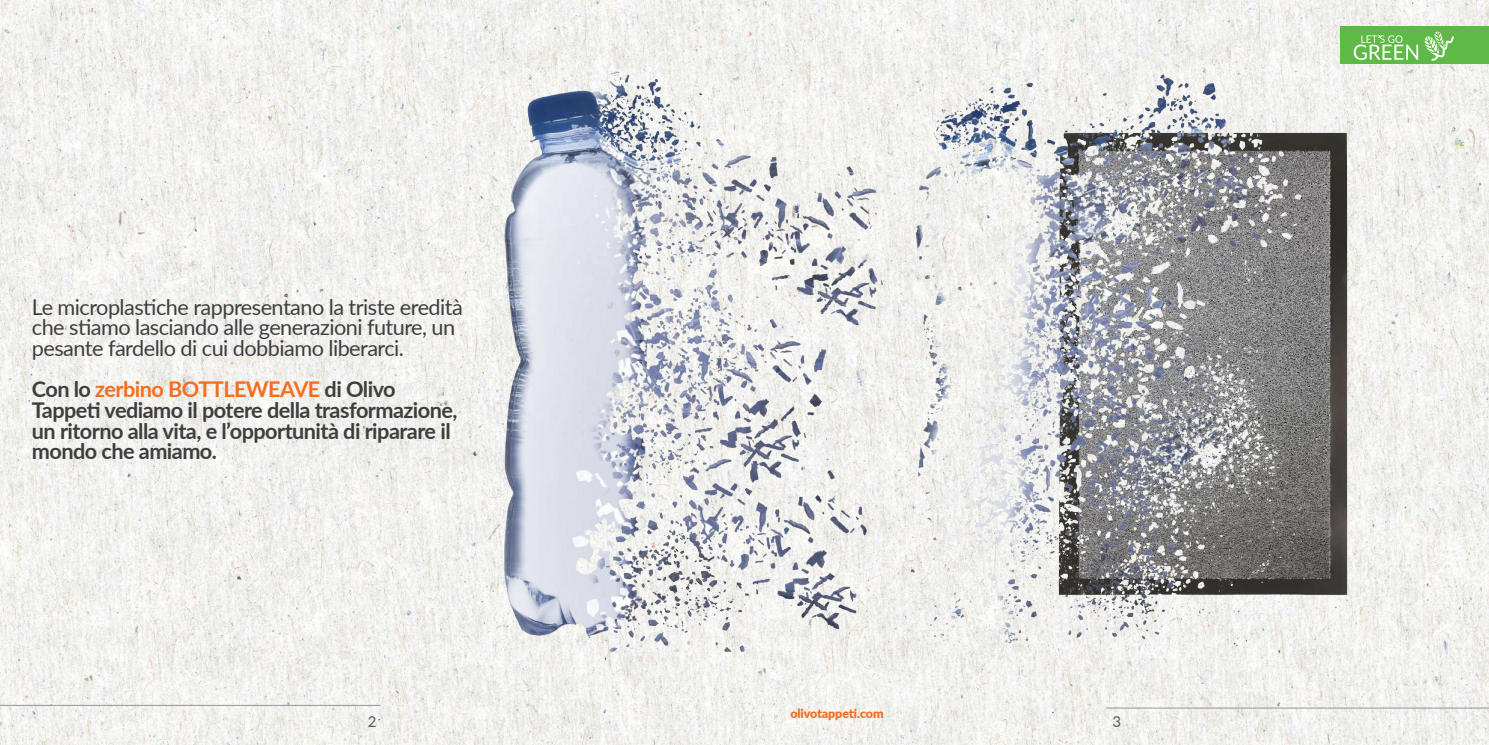
<style>
.page{position:relative;width:1489px;height:745px;background:#fff}
.page>*{position:absolute;margin:0;border:0;box-sizing:border-box;transform-origin:0 0}
.t1{font:700 21.62px/20.6px "Lato";letter-spacing:-.025em;color:#3e3e3f}
.t2{font:21.62px/20.6px "Lato";letter-spacing:-.025em;color:#3e3e3f}
.t3{font:15px "Lato";color:#57585a}
.t4{font:900 12.5px "Lato";letter-spacing:-.01em;color:#f36e21}
.s1{color:#f36e21}
</style>
<div class="page">
<img style="left:0;top:0;width:1488px;height:744px">
<hr style="left:0;top:704px;width:380px;height:1px;background:#939598">
<hr style="left:1106px;top:707px;width:382px;height:1px;background:#939598">
<img style="left:487px;top:70px;width:406px;height:585px">
<img style="left:893px;top:70px;width:489px;height:587px">
<div style="left:1340px;top:26px;width:148px;height:38px;background:#5eb946"></div>
<svg style="left:1353px;top:35px;width:64px;height:25px"></svg>
<svg style="left:1424px;top:31px;width:29px;height:30px"></svg>
<p class="t2" style="left:32px;top:295px;width:432px">Le microplastiche rappresentano la triste eredità che stiamo lasciando alle generazioni future, un pesante fardello di cui dobbiamo liberarci.</p>
<p class="t1" style="left:32px;top:378px;width:427px">Con lo <span class="s1">zerbino BOTTLEWEAVE</span> di Olivo Tappeti vediamo il potere della trasformazione, un ritorno alla vita, e l’opportunità di riparare il mondo che amiamo.</p>
<p class="t4" style="left:790px;top:704px;width:95px">olivotappeti.com</p>
<p class="t3" style="left:368px;top:710px;width:10px">2</p>
<p class="t3" style="left:1112px;top:710px;width:10px">3</p>
</div>
